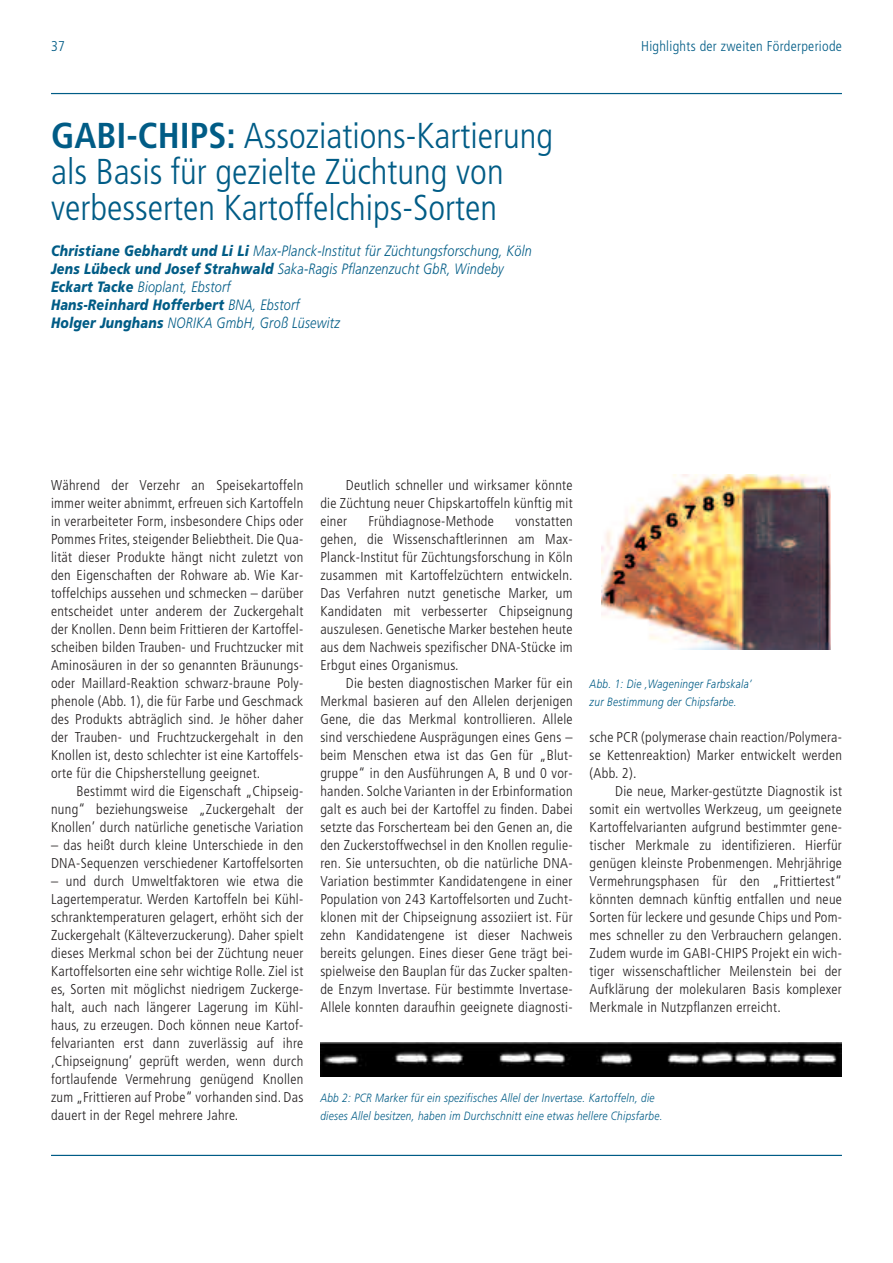
<style>
.page{position:relative;width:893px;height:1263px;background:#fff}
.page>*{position:absolute;margin:0;border:0;box-sizing:border-box;transform-origin:0 0}
.t1{font:300 condensed 36px/36px "Frutiger LT";color:#005c86}
.t2{font:italic 300 15px/18px "Frutiger LT";letter-spacing:.02em;color:#005c86;scale:.84 1}
.t3{font:300 condensed 14.25px/18px "Frutiger LT";letter-spacing:.02em;color:#231f20;text-align:justify}
.t4{font:300 condensed 14.25px "Frutiger LT";letter-spacing:.02em;color:#005c86}
.t5{font:italic 300 12px/18px "Frutiger LT";letter-spacing:.03em;color:#005c86;scale:.84 1}
.s1{font-weight:700}
.s2{font-weight:900}
</style>
<div class="page">
<hr style="left:51px;top:93px;width:791px;height:1px;background:#005c86">
<hr style="left:51px;top:1155px;width:791px;height:1px;background:#005c86">
<img style="left:601px;top:475px;width:230px;height:175px">
<img style="left:320px;top:1042px;width:522px;height:34px">
<p class="t4" style="left:51px;top:40px;width:15px">37</p>
<p class="t4" style="left:641px;top:40px;width:202px">Highlights der zweiten Förderperiode</p>
<h1 class="t1" style="left:51px;top:120px;width:504px"><span class="s1">GABI-CHIPS:</span> Assoziations-Kartierung als Basis für gezielte Züchtung von verbesserten Kartoffelchips-Sorten</h1>
<p class="t2" style="left:51px;top:242px;width:574px"><span class="s2">Christiane Gebhardt und Li Li</span> Max-Planck-Institut für Züchtungsforschung, Köln <span class="s2">Jens Lübeck und Josef Strahwald</span> Saka-Ragis Pflanzenzucht GbR, Windeby <span class="s2">Eckart Tacke</span> Bioplant, Ebstorf<br><span class="s2">Hans-Reinhard Hofferbert</span> BNA, Ebstorf<br><span class="s2">Holger Junghans</span> NORIKA GmbH, Groß Lüsewitz</p>
<p class="t3" style="left:51px;top:477px;width:254px">Während der Verzehr an Speisekartoffeln immer weiter abnimmt, erfreuen sich Kartoffeln in verarbeiteter Form, insbesondere Chips oder Pommes Frites, steigender Beliebtheit. Die Qua&shy;lität dieser Produkte hängt nicht zuletzt von den Eigenschaften der Rohware ab. Wie Kar&shy;toffelchips aussehen und schmecken – darüber entscheidet unter anderem der Zuckergehalt der Knollen. Denn beim Frittieren der Kartoffel&shy;scheiben bilden Trauben- und Fruchtzucker mit Aminosäuren in der so genannten Bräunungs&shy;oder Maillard-Reaktion schwarz-braune Poly&shy;phenole (Abb. 1), die für Farbe und Geschmack des Produkts abträglich sind. Je höher daher der Trauben- und Fruchtzuckergehalt in den Knollen ist, desto schlechter ist eine Kartoffels&shy;orte für die Chipsherstellung geeignet.</p>
<p class="t3" style="left:51px;top:783px;width:254px;text-indent:26px">Bestimmt wird die Eigenschaft „Chipseig&shy;nung“ beziehungsweise „Zuckergehalt der Knollen’ durch natürliche genetische Variation</p>
<p class="t3" style="left:51px;top:837px;width:254px">– das heißt durch kleine Unterschiede in den<br>DNA-Sequenzen verschiedener Kartoffelsorten</p>
<p class="t3" style="left:51px;top:873px;width:254px">– und durch Umweltfaktoren wie etwa die Lagertemperatur. Werden Kartoffeln bei Kühl&shy;schranktemperaturen gelagert, erhöht sich der Zuckergehalt (Kälteverzuckerung). Daher spielt dieses Merkmal schon bei der Züchtung neuer Kartoffelsorten eine sehr wichtige Rolle. Ziel ist es, Sorten mit möglichst niedrigem Zuckerge&shy;halt, auch nach längerer Lagerung im Kühl&shy;haus, zu erzeugen. Doch können neue Kartof&shy;felvarianten erst dann zuverlässig auf ihre ‚Chipseignung’ geprüft werden, wenn durch fortlaufende Vermehrung genügend Knollen zum „Frittieren auf Probe“ vorhanden sind. Das dauert in der Regel mehrere Jahre.</p>
<p class="t3" style="left:320px;top:477px;width:254px;text-indent:26px">Deutlich schneller und wirksamer könnte die Züchtung neuer Chipskartoffeln künftig mit einer</p>
<p class="t3" style="left:369px;top:513px;width:127px">Frühdiagnose-Methode</p>
<p class="t3" style="left:320px;top:513px;width:254px;text-indent:195px">vonstatten gehen, die Wissenschaftlerinnen am Max-Planck-Institut für Züchtungsforschung in Köln zusammen mit Kartoffelzüchtern entwickeln.<br>Das Verfahren nutzt genetische Marker, um Kandidaten mit verbesserter Chipseignung auszulesen. Genetische Marker bestehen heute aus dem Nachweis spezifischer DNA-Stücke im Erbgut eines Organismus.</p>
<p class="t3" style="left:320px;top:675px;width:254px;text-indent:26px">Die besten diagnostischen Marker für ein Merkmal basieren auf den Allelen derjenigen Gene, die das Merkmal kontrollieren. Allele sind verschiedene Ausprägungen eines Gens – beim Menschen etwa ist das Gen für „Blut&shy;gruppe“ in den Ausführungen A, B und 0 vor&shy;handen. Solche Varianten in der Erbinformation galt es auch bei der Kartoffel zu finden. Dabei setzte das Forscherteam bei den Genen an, die den Zuckerstoffwechsel in den Knollen regulie&shy;ren. Sie untersuchten, ob die natürliche DNA-Variation bestimmter Kandidatengene in einer Population von 243 Kartoffelsorten und Zucht&shy;klonen mit der Chipseignung assoziiert ist. Für zehn Kandidatengene ist dieser Nachweis bereits gelungen. Eines dieser Gene trägt bei&shy;spielweise den Bauplan für das Zucker spalten&shy;de Enzym Invertase. Für bestimmte Invertase-Allele konnten daraufhin geeignete diagnosti-</p>
<p class="t5" style="left:590px;top:675px;width:195px">Abb. 1: Die ‚Wageninger Farbskala’ zur Bestimmung der Chipsfarbe.</p>
<p class="t3" style="left:590px;top:729px;width:254px">sche PCR (polymerase chain reaction/Polymera&shy;se Kettenreaktion) Marker entwickelt werden (Abb. 2).</p>
<p class="t3" style="left:590px;top:783px;width:254px;text-indent:26px">Die neue, Marker-gestützte Diagnostik ist somit ein wertvolles Werkzeug, um geeignete Kartoffelvarianten aufgrund bestimmter gene&shy;tischer Merkmale zu identifizieren. Hierfür genügen kleinste Probenmengen. Mehrjährige Vermehrungsphasen für den „Frittiertest“ könnten demnach künftig entfallen und neue Sorten für leckere und gesunde Chips und Pom&shy;mes schneller zu den Verbrauchern gelangen.<br>Zudem wurde im GABI-CHIPS Projekt ein wich&shy;tiger wissenschaftlicher Meilenstein bei der Aufklärung der molekularen Basis komplexer Merkmale in Nutzpflanzen erreicht.</p>
<p class="t5" style="left:320px;top:1089px;width:409px">Abb 2: PCR Marker für ein spezifisches Allel der Invertase. Kartoffeln, die dieses Allel besitzen, haben im Durchschnitt eine etwas hellere Chipsfarbe.</p>
</div>
